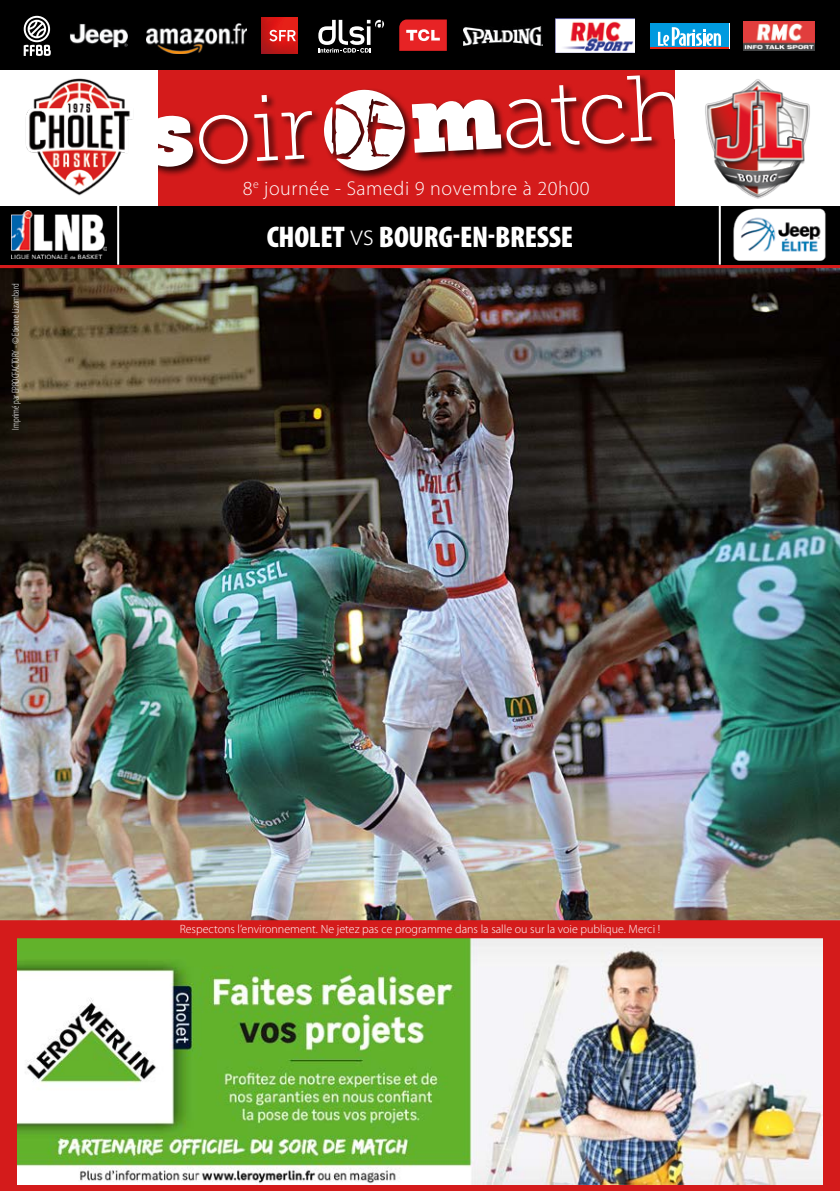
<style>
.page{position:relative;width:840px;height:1191px;background:#fff}
.page>*{position:absolute;margin:0;border:0;box-sizing:border-box;transform-origin:0 0}
.PG1_DATE{font:900 condensed 30px "Myriad Pro";letter-spacing:-.01em;color:#fff}
.PG1_DATE-2{font:300 20px "Myriad Pro";letter-spacing:.03em;color:#fff}
.t1{font:300 12px "Myriad Pro";color:#fff}
.t2{font:300 condensed 10px "Myriad Pro";color:#fff}
.s1{font-weight:300;font-stretch:normal}
</style>
<div class="page">
<svg style="left:0;top:68px;width:839px;height:3px;background:#4c2626"></svg>
<div style="left:0;top:0;width:839px;height:68px;background:#000"></div>
<svg style="left:23px;top:16px;width:28px;height:40px"></svg>
<img style="left:743px;top:21px;width:71px;height:30px">
<svg style="left:318px;top:20px;width:66px;height:33px"></svg>
<svg style="left:261px;top:18px;width:36px;height:36px"></svg>
<svg style="left:269px;top:30px;width:27px;height:11px"></svg>
<img style="left:146px;top:24px;width:101px;height:29px">
<img style="left:555px;top:19px;width:79px;height:34px">
<svg style="left:650px;top:23px;width:79px;height:26px"></svg>
<div style="left:650px;top:23px;width:78px;height:24px;background:#009adf"></div>
<hr style="left:650px;top:47px;width:78px;height:1px;background:#e62514">
<svg style="left:658px;top:27px;width:62px;height:19px"></svg>
<img style="left:463px;top:27px;width:79px;height:18px">
<img style="left:70px;top:24px;width:57px;height:24px">
<svg style="left:399px;top:20px;width:47px;height:31px"></svg>
<img style="left:0;top:268px;width:839px;height:652px">
<div style="left:0;top:927px;width:839px;height:264px;background:#d41b1b"></div>
<img style="left:17px;top:938px;width:805px;height:246px">
<div style="left:0;top:920px;width:839px;height:18px;background:#d41b1b"></div>
<div style="left:0;top:71px;width:839px;height:136px;background:#d41b1b"></div>
<div style="left:146px;top:74px;width:550px;height:106px;background:#000;opacity:.75"></div>
<svg style="left:157px;top:114px;width:91px;height:53px"></svg>
<svg style="left:254px;top:95px;width:58px;height:66px"></svg>
<svg style="left:323px;top:75px;width:352px;height:96px"></svg>
<hr style="left:0;top:264px;width:839px;height:4px;background:#d41b1b">
<div style="left:0;top:71px;width:157px;height:136px;background:#fff"></div>
<div style="left:675px;top:71px;width:164px;height:136px;background:#fff"></div>
<div style="left:0;top:207px;width:839px;height:58px;background:#000"></div>
<img style="left:25px;top:78px;width:108px;height:118px">
<img style="left:705px;top:79px;width:105px;height:120px">
<hr style="left:117px;top:206px;width:2px;height:59px;background:#fff">
<hr style="left:718px;top:206px;width:2px;height:59px;background:#fff">
<img style="left:733px;top:209px;width:93px;height:52px">
<img style="left:12px;top:211px;width:94px;height:47px">
<p class="t2" style="left:10px;top:429px;width:147px;rotate:-90deg">Imprimé par EPROCFACTORY - © Etienne Lizambard</p>
<p class="PG1_DATE-2" style="left:243px;top:177px;width:348px">8<sup>e</sup> journée - Samedi 9 novembre à 20h00</p>
<p class="PG1_DATE" style="left:266px;top:220px;width:308px">CHOLET <span class="s1">vs</span> BOURG-EN-BRESSE</p>
<p class="t1" style="left:179px;top:922px;width:482px">Respectons l’environnement. Ne jetez pas ce programme dans la salle ou sur la voie publique. Merci !</p>
</div>
